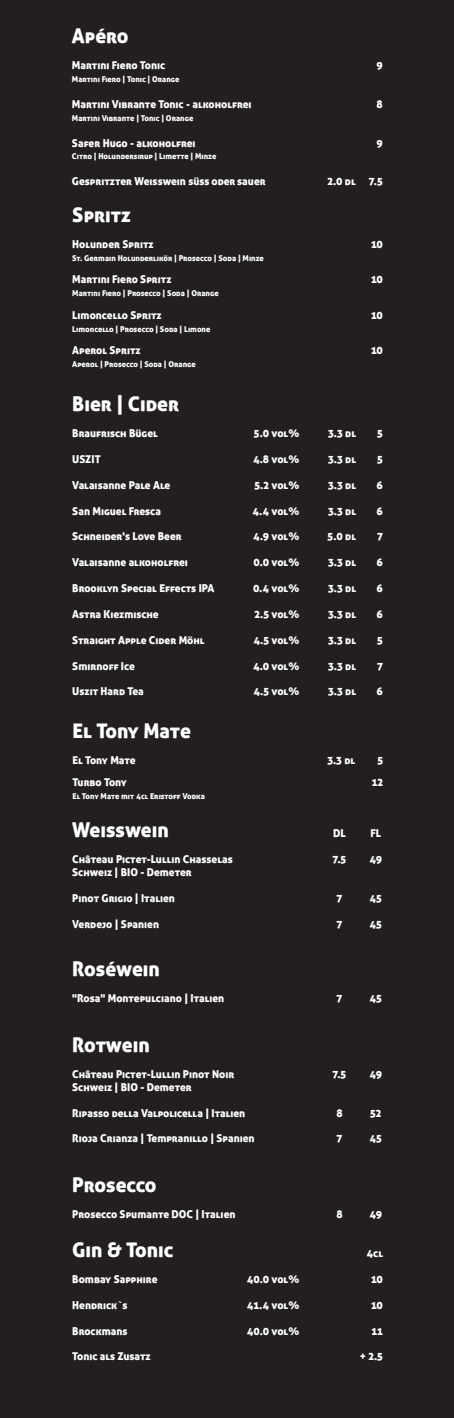
<style>
.page{position:relative;width:454px;height:1418px;background:#fff}
.page>*{position:absolute;margin:0;border:0;box-sizing:border-box;transform-origin:0 0}
.t1{font:20.16px "Aller Display";color:#fff}
.t2{font:10.76px "Aller Display";color:#fff}
.t3{font:8px "Aller Display";color:#fff}
</style>
<div class="page">
<div style="left:0;top:0;width:454px;height:1417px;background:#231f20"></div>
<h1 class="t1" style="left:72px;top:23px;width:58px">Apéro</h1>
<p class="t2" style="left:72px;top:58px;width:95px">Martini Fiero Tonic</p>
<p class="t2" style="left:376px;top:58px;width:8px">9</p>
<p class="t3" style="left:72px;top:74px;width:109px">Martini Fiero | Tonic | Orange</p>
<p class="t2" style="left:72px;top:97px;width:181px">Martini Vibrante Tonic - alkoholfrei</p>
<p class="t2" style="left:376px;top:97px;width:8px">8</p>
<p class="t3" style="left:72px;top:113px;width:123px">Martini Vibrante | Tonic | Orange</p>
<p class="t2" style="left:72px;top:136px;width:125px">Safer Hugo - alkoholfrei</p>
<p class="t2" style="left:376px;top:136px;width:8px">9</p>
<p class="t3" style="left:72px;top:151px;width:146px">Citro | Holundersirup | Limette | Minze</p>
<p class="t2" style="left:72px;top:175px;width:195px">Gespritzter Weisswein süss oder sauer</p>
<p class="t2" style="left:327px;top:175px;width:57px">2.0 dl 7.5</p>
<h1 class="t1" style="left:72px;top:202px;width:60px">Spritz</h1>
<p class="t2" style="left:72px;top:237px;width:83px">Holunder Spritz</p>
<p class="t2" style="left:371px;top:237px;width:13px">10</p>
<p class="t3" style="left:72px;top:253px;width:193px">St. Germain Holunderlikör | Prosecco | Soda | Minze</p>
<p class="t2" style="left:72px;top:273px;width:101px">Martini Fiero Spritz</p>
<p class="t2" style="left:371px;top:273px;width:13px">10</p>
<p class="t3" style="left:72px;top:288px;width:148px">Martini Fiero | Prosecco | Soda | Orange</p>
<p class="t2" style="left:72px;top:308px;width:91px">Limoncello Spritz</p>
<p class="t2" style="left:371px;top:308px;width:13px">10</p>
<p class="t3" style="left:72px;top:324px;width:140px">Limoncello | Prosecco | Soda | Limone</p>
<p class="t2" style="left:72px;top:343px;width:70px">Aperol Spritz</p>
<p class="t2" style="left:371px;top:343px;width:13px">10</p>
<p class="t3" style="left:72px;top:359px;width:125px">Aperol | Prosecco | Soda | Orange</p>
<h1 class="t1" style="left:72px;top:391px;width:108px">Bier | Cider</h1>
<p class="t2" style="left:72px;top:426px;width:87px">Braufrisch Bügel</p>
<p class="t2" style="left:254px;top:426px;width:47px">5.0 vol%</p>
<p class="t2" style="left:328px;top:426px;width:29px">3.3 dl</p>
<p class="t2" style="left:377px;top:426px;width:7px">5</p>
<p class="t2" style="left:72px;top:452px;width:30px">USZIT</p>
<p class="t2" style="left:253px;top:452px;width:48px">4.8 vol%</p>
<p class="t2" style="left:328px;top:452px;width:29px">3.3 dl</p>
<p class="t2" style="left:377px;top:452px;width:7px">5</p>
<p class="t2" style="left:72px;top:478px;width:99px">Valaisanne Pale Ale</p>
<p class="t2" style="left:254px;top:478px;width:46px">5.2 vol%</p>
<p class="t2" style="left:328px;top:478px;width:29px">3.3 dl</p>
<p class="t2" style="left:376px;top:478px;width:8px">6</p>
<p class="t2" style="left:72px;top:504px;width:90px">San Miguel Fresca</p>
<p class="t2" style="left:252px;top:504px;width:48px">4.4 vol%</p>
<p class="t2" style="left:328px;top:504px;width:29px">3.3 dl</p>
<p class="t2" style="left:376px;top:504px;width:8px">6</p>
<p class="t2" style="left:72px;top:529px;width:111px">Schneider's Love Beer</p>
<p class="t2" style="left:253px;top:529px;width:47px">4.9 vol%</p>
<p class="t2" style="left:327px;top:529px;width:30px">5.0 dl</p>
<p class="t2" style="left:377px;top:529px;width:7px">7</p>
<p class="t2" style="left:72px;top:555px;width:117px">Valaisanne alkoholfrei</p>
<p class="t2" style="left:253px;top:555px;width:47px">0.0 vol%</p>
<p class="t2" style="left:328px;top:555px;width:29px">3.3 dl</p>
<p class="t2" style="left:376px;top:555px;width:8px">6</p>
<p class="t2" style="left:72px;top:581px;width:143px">Brooklyn Special Effects IPA</p>
<p class="t2" style="left:253px;top:581px;width:48px">0.4 vol%</p>
<p class="t2" style="left:328px;top:581px;width:29px">3.3 dl</p>
<p class="t2" style="left:376px;top:581px;width:8px">6</p>
<p class="t2" style="left:72px;top:607px;width:88px">Astra Kiezmische</p>
<p class="t2" style="left:254px;top:607px;width:46px">2.5 vol%</p>
<p class="t2" style="left:328px;top:607px;width:29px">3.3 dl</p>
<p class="t2" style="left:376px;top:607px;width:8px">6</p>
<p class="t2" style="left:72px;top:633px;width:134px">Straight Apple Cider Möhl</p>
<p class="t2" style="left:253px;top:633px;width:47px">4.5 vol%</p>
<p class="t2" style="left:328px;top:633px;width:29px">3.3 dl</p>
<p class="t2" style="left:377px;top:633px;width:7px">5</p>
<p class="t2" style="left:72px;top:659px;width:64px">Smirnoff Ice</p>
<p class="t2" style="left:253px;top:659px;width:48px">4.0 vol%</p>
<p class="t2" style="left:328px;top:659px;width:29px">3.3 dl</p>
<p class="t2" style="left:377px;top:659px;width:7px">7</p>
<p class="t2" style="left:72px;top:684px;width:73px">Uszit Hard Tea</p>
<p class="t2" style="left:253px;top:684px;width:47px">4.5 vol%</p>
<p class="t2" style="left:328px;top:684px;width:29px">3.3 dl</p>
<p class="t2" style="left:376px;top:684px;width:8px">6</p>
<h1 class="t1" style="left:72px;top:718px;width:120px">El Tony Mate</h1>
<p class="t2" style="left:72px;top:753px;width:65px">El Tony Mate</p>
<p class="t2" style="left:327px;top:753px;width:29px">3.3 dl</p>
<p class="t2" style="left:377px;top:753px;width:7px">5</p>
<p class="t2" style="left:72px;top:775px;width:56px">Turbo Tony</p>
<p class="t2" style="left:371px;top:775px;width:13px">12</p>
<p class="t3" style="left:72px;top:791px;width:134px">El Tony Mate mit 4cl Eristoff Vodka</p>
<h1 class="t1" style="left:72px;top:817px;width:98px">Weisswein</h1>
<p class="t2" style="left:333px;top:826px;width:14px">DL</p>
<p class="t2" style="left:370px;top:826px;width:12px">FL</p>
<p class="t2" style="left:72px;top:852px;width:162px">Château Pictet-Lullin Chasselas</p>
<p class="t2" style="left:332px;top:852px;width:15px">7.5</p>
<p class="t2" style="left:369px;top:852px;width:14px">49</p>
<p class="t2" style="left:72px;top:865px;width:121px">Schweiz | BIO - Demeter</p>
<p class="t2" style="left:72px;top:891px;width:104px">Pinot Grigio | Italien</p>
<p class="t2" style="left:336px;top:891px;width:7px">7</p>
<p class="t2" style="left:369px;top:891px;width:14px">45</p>
<p class="t2" style="left:72px;top:917px;width:88px">Verdejo | Spanien</p>
<p class="t2" style="left:336px;top:917px;width:7px">7</p>
<p class="t2" style="left:369px;top:917px;width:14px">45</p>
<h1 class="t1" style="left:72px;top:956px;width:89px">Roséwein</h1>
<p class="t2" style="left:72px;top:991px;width:153px">"Rosa" Montepulciano | Italien</p>
<p class="t2" style="left:336px;top:991px;width:7px">7</p>
<p class="t2" style="left:369px;top:991px;width:14px">45</p>
<h1 class="t1" style="left:72px;top:1031px;width:79px">Rotwein</h1>
<p class="t2" style="left:72px;top:1067px;width:163px">Château Pictet-Lullin Pinot Noir</p>
<p class="t2" style="left:332px;top:1067px;width:15px">7.5</p>
<p class="t2" style="left:369px;top:1067px;width:14px">49</p>
<p class="t2" style="left:72px;top:1079px;width:121px">Schweiz | BIO - Demeter</p>
<p class="t2" style="left:72px;top:1105px;width:174px">Ripasso della Valpolicella | Italien</p>
<p class="t2" style="left:336px;top:1105px;width:8px">8</p>
<p class="t2" style="left:370px;top:1105px;width:13px">52</p>
<p class="t2" style="left:72px;top:1131px;width:184px">Rioja Crianza | Tempranillo | Spanien</p>
<p class="t2" style="left:336px;top:1131px;width:7px">7</p>
<p class="t2" style="left:369px;top:1131px;width:14px">45</p>
<h1 class="t1" style="left:72px;top:1172px;width:86px">Prosecco</h1>
<p class="t2" style="left:72px;top:1207px;width:165px">Prosecco Spumante DOC | Italien</p>
<p class="t2" style="left:336px;top:1207px;width:8px">8</p>
<p class="t2" style="left:369px;top:1207px;width:14px">49</p>
<h1 class="t1" style="left:72px;top:1236px;width:103px">Gin &amp; Tonic</h1>
<p class="t2" style="left:366px;top:1246px;width:18px">4cl</p>
<p class="t2" style="left:72px;top:1272px;width:87px">Bombay Sapphire</p>
<p class="t2" style="left:247px;top:1272px;width:54px">40.0 vol%</p>
<p class="t2" style="left:371px;top:1272px;width:13px">10</p>
<p class="t2" style="left:72px;top:1297px;width:57px">Hendrick`s</p>
<p class="t2" style="left:247px;top:1297px;width:54px">41.4 vol%</p>
<p class="t2" style="left:371px;top:1297px;width:13px">10</p>
<p class="t2" style="left:72px;top:1323px;width:57px">Brockmans</p>
<p class="t2" style="left:247px;top:1323px;width:54px">40.0 vol%</p>
<p class="t2" style="left:371px;top:1323px;width:13px">11</p>
<p class="t2" style="left:72px;top:1349px;width:80px">Tonic als Zusatz</p>
<p class="t2" style="left:359px;top:1349px;width:25px">+ 2.5</p>
</div>
